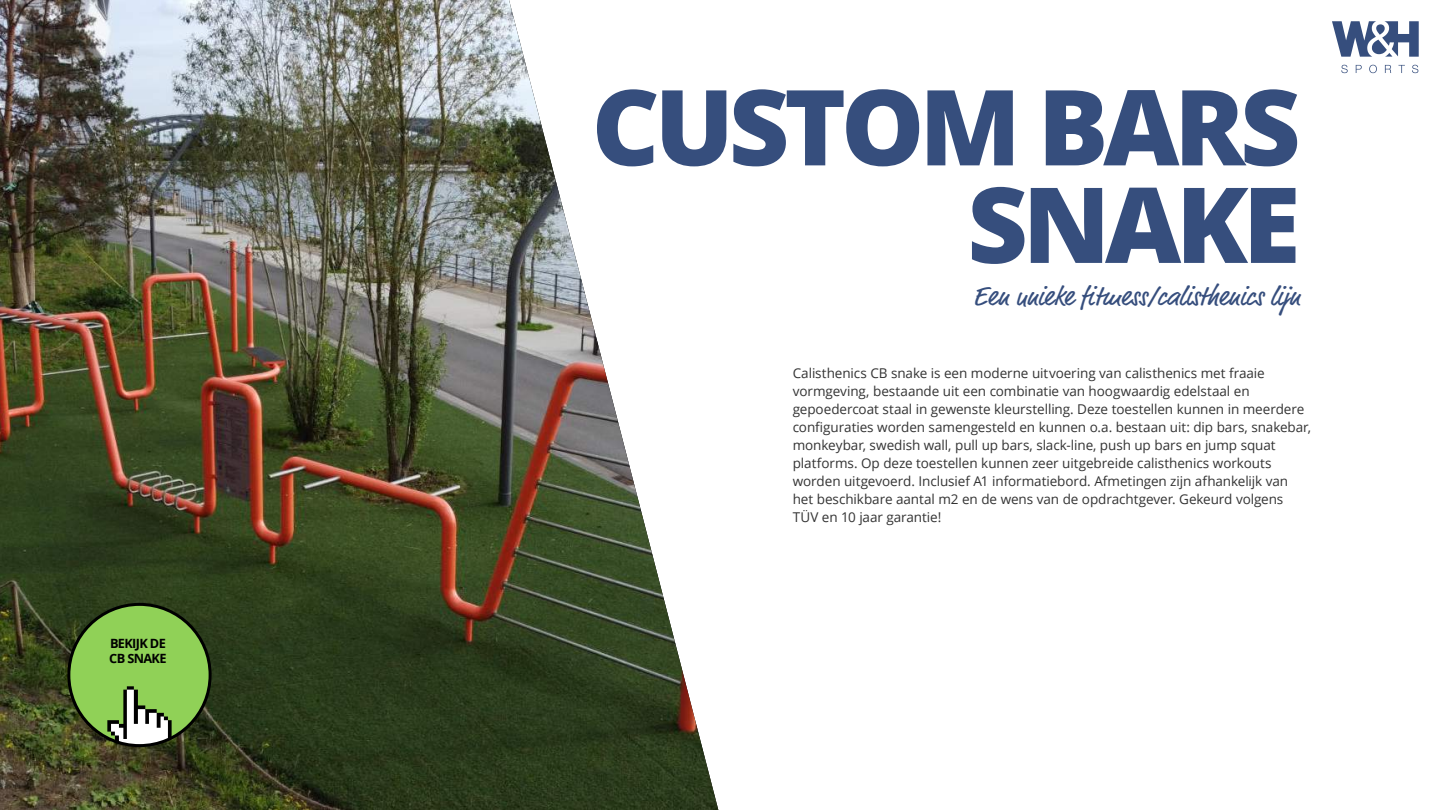
<style>
.page{position:relative;width:1440px;height:810px;background:#fff}
.page>*{position:absolute;margin:0;border:0;box-sizing:border-box;transform-origin:0 0}
.t1{font:800 105px/97.6px "Open Sans";letter-spacing:-.05em;color:#364e7d;text-align:right}
.t2{font:27px "Market Pro";letter-spacing:.005em;color:#364e7d}
.t3{font:13.5px/18px "Open Sans";letter-spacing:-.005em;color:#333}
.t4{font:700 12.75px/15.3px "Open Sans";letter-spacing:-.05em;color:#000}
</style>
<div class="page">
<svg style="left:1341px;top:65px;width:7px;height:8px"></svg>
<svg style="left:1356px;top:65px;width:6px;height:8px"></svg>
<svg style="left:1369px;top:65px;width:8px;height:8px"></svg>
<svg style="left:1385px;top:65px;width:6px;height:8px"></svg>
<svg style="left:1398px;top:65px;width:7px;height:8px"></svg>
<svg style="left:1412px;top:65px;width:6px;height:8px"></svg>
<svg style="left:1332px;top:21px;width:87px;height:36px"></svg>
<img style="left:0;top:0;width:718px;height:810px">
<div style="left:69px;top:604px;width:141px;height:142px;background:#90d157;border-radius:50%"></div>
<svg style="left:107px;top:686px;width:65px;height:60px"></svg>
<div style="left:67px;top:603px;width:145px;height:144px;border:3px solid #000;border-radius:50%"></div>
<p class="t4" style="left:109px;top:635px;width:59px">BEKIJK DE<br>CB SNAKE</p>
<h1 class="t1" style="left:592px;top:73px;width:710px">CUSTOM BARS<br>SNAKE</h1>
<h2 class="t2" style="left:973px;top:278px;width:329px">Een unieke fitmess/calisthenics lijn</h2>
<p class="t3" style="left:793px;top:364px;width:520px">Calisthenics CB snake is een moderne uitvoering van calisthenics met fraaie vormgeving, bestaande uit een combinatie van hoogwaardig edelstaal en gepoedercoat staal in gewenste kleurstelling. Deze toestellen kunnen in meerdere configuraties worden samengesteld en kunnen o.a. bestaan uit: dip bars, snakebar, monkeybar, swedish wall, pull up bars, slack-line, push up bars en jump squat platforms. Op deze toestellen kunnen zeer uitgebreide calisthenics workouts worden uitgevoerd. Inclusief A1 informatiebord. Afmetingen zijn afhankelijk van het beschikbare aantal m2 en de wens van de opdrachtgever. Gekeurd volgens TÜV en 10 jaar garantie!</p>
</div>
